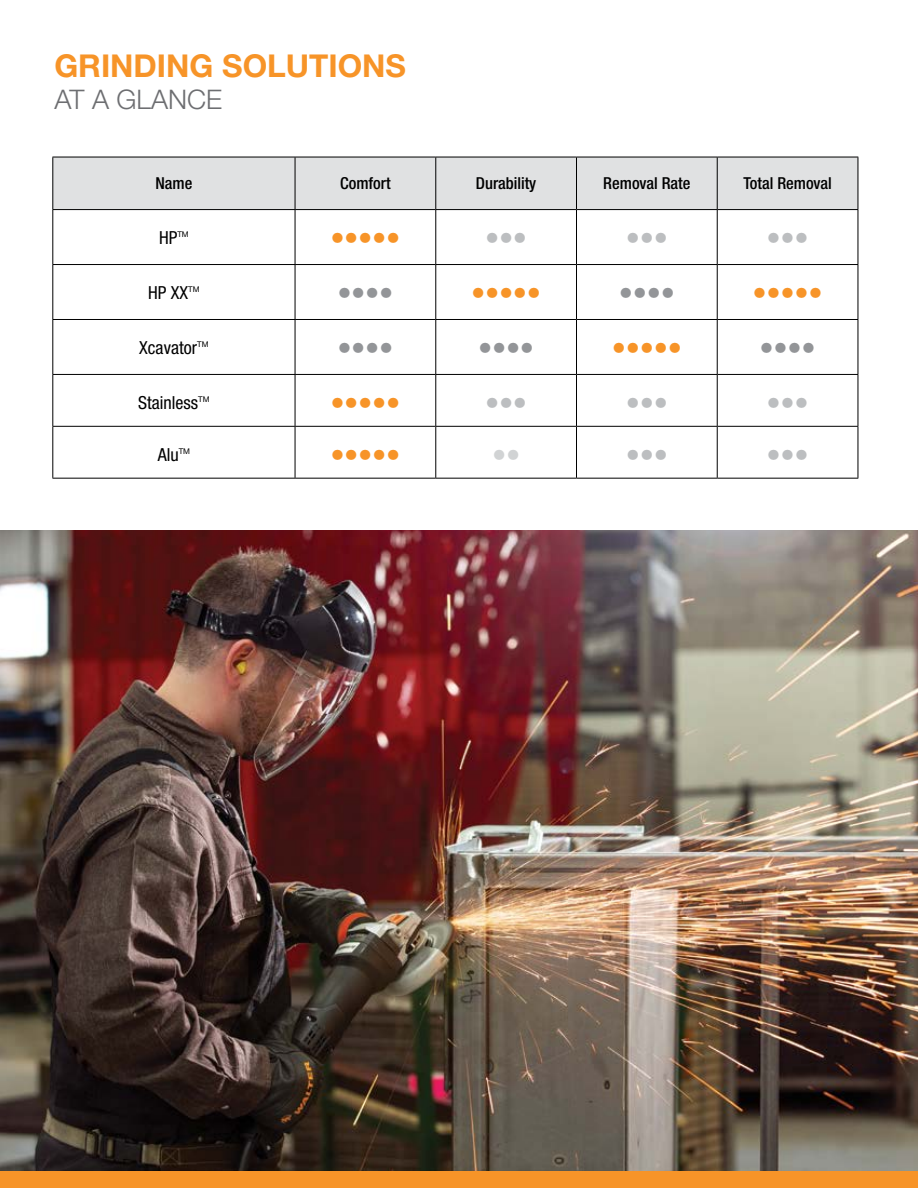
<style>
.page{position:relative;width:918px;height:1188px;background:#fff}
.page>*{position:absolute;margin:0;border:0;box-sizing:border-box;transform-origin:0 0}
.t1{font:700 31.5px "Helvetica Neue LT Std";color:#f79428}
.t2{font:condensed 28.5px "Helvetica Neue LT Std";color:#f79428}
.t3{font:condensed 28.5px "Helvetica Neue LT Std";color:#bcbec0}
.t4{font:condensed 28.5px "Helvetica Neue LT Std";color:#939598}
.t5{font:condensed 28.5px "Helvetica Neue LT Std";color:#d1d3d4}
.t6{font:300 27px "Helvetica Neue LT Std";color:#6d6e71}
.t7{font:condensed 18px "Helvetica Neue LT Std";color:#000}
.t8{font:500 condensed 16.5px "Helvetica Neue LT Std";color:#000}
.t9{font:7.8px "Helvetica Neue LT Std";color:#000}
</style>
<div class="page">
<div style="left:0;top:1170px;width:918px;height:18px;background:#f79428"></div>
<img style="left:0;top:530px;width:918px;height:640px">
<div style="left:53px;top:158px;width:805px;height:51px;background:#e0e1e2"></div>
<svg style="left:53px;top:210px;width:242px;height:268px"></svg>
<hr style="left:52px;top:157px;width:243px;height:1px;background:#000">
<hr style="left:52px;top:157px;width:1px;height:52px;background:#000">
<hr style="left:295px;top:157px;width:141px;height:1px;background:#000">
<hr style="left:295px;top:157px;width:1px;height:52px;background:#000">
<hr style="left:436px;top:157px;width:141px;height:1px;background:#000">
<hr style="left:435px;top:157px;width:1px;height:52px;background:#000">
<hr style="left:577px;top:157px;width:140px;height:1px;background:#000">
<hr style="left:576px;top:157px;width:1px;height:52px;background:#000">
<hr style="left:717px;top:157px;width:141px;height:1px;background:#000">
<hr style="left:717px;top:157px;width:1px;height:52px;background:#000">
<hr style="left:858px;top:157px;width:1px;height:52px;background:#000">
<hr style="left:52px;top:209px;width:243px;height:1px;background:#000">
<hr style="left:52px;top:210px;width:1px;height:54px;background:#000">
<hr style="left:295px;top:209px;width:141px;height:1px;background:#000">
<hr style="left:295px;top:210px;width:1px;height:54px;background:#000">
<hr style="left:436px;top:209px;width:141px;height:1px;background:#000">
<hr style="left:435px;top:210px;width:1px;height:54px;background:#000">
<hr style="left:577px;top:209px;width:140px;height:1px;background:#000">
<hr style="left:576px;top:210px;width:1px;height:54px;background:#000">
<hr style="left:717px;top:209px;width:141px;height:1px;background:#000">
<hr style="left:717px;top:210px;width:1px;height:54px;background:#000">
<hr style="left:858px;top:210px;width:1px;height:54px;background:#000">
<hr style="left:52px;top:264px;width:243px;height:1px;background:#000">
<hr style="left:52px;top:265px;width:1px;height:54px;background:#000">
<hr style="left:295px;top:264px;width:141px;height:1px;background:#000">
<hr style="left:295px;top:265px;width:1px;height:54px;background:#000">
<hr style="left:436px;top:264px;width:141px;height:1px;background:#000">
<hr style="left:435px;top:265px;width:1px;height:54px;background:#000">
<hr style="left:577px;top:264px;width:140px;height:1px;background:#000">
<hr style="left:576px;top:265px;width:1px;height:54px;background:#000">
<hr style="left:717px;top:264px;width:141px;height:1px;background:#000">
<hr style="left:717px;top:265px;width:1px;height:54px;background:#000">
<hr style="left:858px;top:265px;width:1px;height:54px;background:#000">
<hr style="left:52px;top:319px;width:243px;height:1px;background:#000">
<hr style="left:52px;top:320px;width:1px;height:54px;background:#000">
<hr style="left:295px;top:319px;width:141px;height:1px;background:#000">
<hr style="left:295px;top:320px;width:1px;height:54px;background:#000">
<hr style="left:436px;top:319px;width:141px;height:1px;background:#000">
<hr style="left:435px;top:320px;width:1px;height:54px;background:#000">
<hr style="left:577px;top:319px;width:140px;height:1px;background:#000">
<hr style="left:576px;top:320px;width:1px;height:54px;background:#000">
<hr style="left:717px;top:319px;width:141px;height:1px;background:#000">
<hr style="left:717px;top:320px;width:1px;height:54px;background:#000">
<hr style="left:858px;top:320px;width:1px;height:54px;background:#000">
<hr style="left:52px;top:374px;width:243px;height:1px;background:#000">
<hr style="left:52px;top:375px;width:1px;height:51px;background:#000">
<hr style="left:295px;top:374px;width:141px;height:1px;background:#000">
<hr style="left:295px;top:375px;width:1px;height:51px;background:#000">
<hr style="left:436px;top:374px;width:141px;height:1px;background:#000">
<hr style="left:435px;top:375px;width:1px;height:51px;background:#000">
<hr style="left:577px;top:374px;width:140px;height:1px;background:#000">
<hr style="left:576px;top:375px;width:1px;height:51px;background:#000">
<hr style="left:717px;top:374px;width:141px;height:1px;background:#000">
<hr style="left:717px;top:375px;width:1px;height:51px;background:#000">
<hr style="left:858px;top:375px;width:1px;height:51px;background:#000">
<hr style="left:52px;top:426px;width:243px;height:1px;background:#000">
<hr style="left:52px;top:427px;width:1px;height:51px;background:#000">
<hr style="left:295px;top:426px;width:141px;height:1px;background:#000">
<hr style="left:295px;top:427px;width:1px;height:51px;background:#000">
<hr style="left:436px;top:426px;width:141px;height:1px;background:#000">
<hr style="left:435px;top:427px;width:1px;height:51px;background:#000">
<hr style="left:577px;top:426px;width:140px;height:1px;background:#000">
<hr style="left:576px;top:427px;width:1px;height:51px;background:#000">
<hr style="left:717px;top:426px;width:141px;height:1px;background:#000">
<hr style="left:717px;top:427px;width:1px;height:51px;background:#000">
<hr style="left:858px;top:427px;width:1px;height:51px;background:#000">
<hr style="left:52px;top:478px;width:243px;height:1px;background:#000">
<hr style="left:295px;top:478px;width:141px;height:1px;background:#000">
<hr style="left:436px;top:478px;width:141px;height:1px;background:#000">
<hr style="left:577px;top:478px;width:140px;height:1px;background:#000">
<hr style="left:717px;top:478px;width:141px;height:1px;background:#000">
<h1 class="t1" style="left:54px;top:47px;width:353px">GRINDING SOLUTIONS</h1>
<h3 class="t6" style="left:54px;top:83px;width:169px">AT A GLANCE</h3>
<p class="t8" style="left:155px;top:173px;width:38px">Name</p>
<p class="t8" style="left:340px;top:173px;width:52px">Comfort</p>
<p class="t8" style="left:476px;top:173px;width:62px">Durability</p>
<p class="t8" style="left:603px;top:173px;width:89px">Removal Rate</p>
<p class="t8" style="left:743px;top:173px;width:90px">Total Removal</p>
<p class="t7" style="left:159px;top:228px;width:20px">HP</p>
<p class="t9" style="left:177px;top:229px;width:13px">TM</p>
<h2 class="t2" style="left:330px;top:221px;width:72px">• • • • •</h2>
<h2 class="t3" style="left:485px;top:221px;width:44px">• • •</h2>
<h2 class="t3" style="left:626px;top:221px;width:44px">• • •</h2>
<h2 class="t3" style="left:767px;top:221px;width:44px">• • •</h2>
<p class="t7" style="left:148px;top:283px;width:41px">HP XX</p>
<p class="t9" style="left:188px;top:284px;width:13px">TM</p>
<h2 class="t4" style="left:337px;top:276px;width:58px">• • • •</h2>
<h2 class="t2" style="left:471px;top:276px;width:72px">• • • • •</h2>
<h2 class="t4" style="left:619px;top:276px;width:58px">• • • •</h2>
<h2 class="t2" style="left:753px;top:276px;width:72px">• • • • •</h2>
<p class="t7" style="left:139px;top:338px;width:59px">Xcavator</p>
<p class="t9" style="left:197px;top:339px;width:13px">TM</p>
<h2 class="t4" style="left:337px;top:331px;width:58px">• • • •</h2>
<h2 class="t4" style="left:478px;top:331px;width:58px">• • • •</h2>
<h2 class="t2" style="left:612px;top:331px;width:72px">• • • • •</h2>
<h2 class="t4" style="left:760px;top:331px;width:58px">• • • •</h2>
<p class="t7" style="left:138px;top:392px;width:61px">Stainless</p>
<p class="t9" style="left:198px;top:394px;width:13px">TM</p>
<h2 class="t2" style="left:330px;top:386px;width:72px">• • • • •</h2>
<h2 class="t3" style="left:485px;top:386px;width:44px">• • •</h2>
<h2 class="t3" style="left:626px;top:386px;width:44px">• • •</h2>
<h2 class="t3" style="left:767px;top:386px;width:44px">• • •</h2>
<p class="t7" style="left:158px;top:444px;width:23px">Alu</p>
<p class="t9" style="left:179px;top:446px;width:13px">TM</p>
<h2 class="t2" style="left:330px;top:438px;width:72px">• • • • •</h2>
<h2 class="t5" style="left:492px;top:438px;width:30px">• •</h2>
<h2 class="t3" style="left:626px;top:438px;width:44px">• • •</h2>
<h2 class="t3" style="left:767px;top:438px;width:44px">• • •</h2>
</div>
